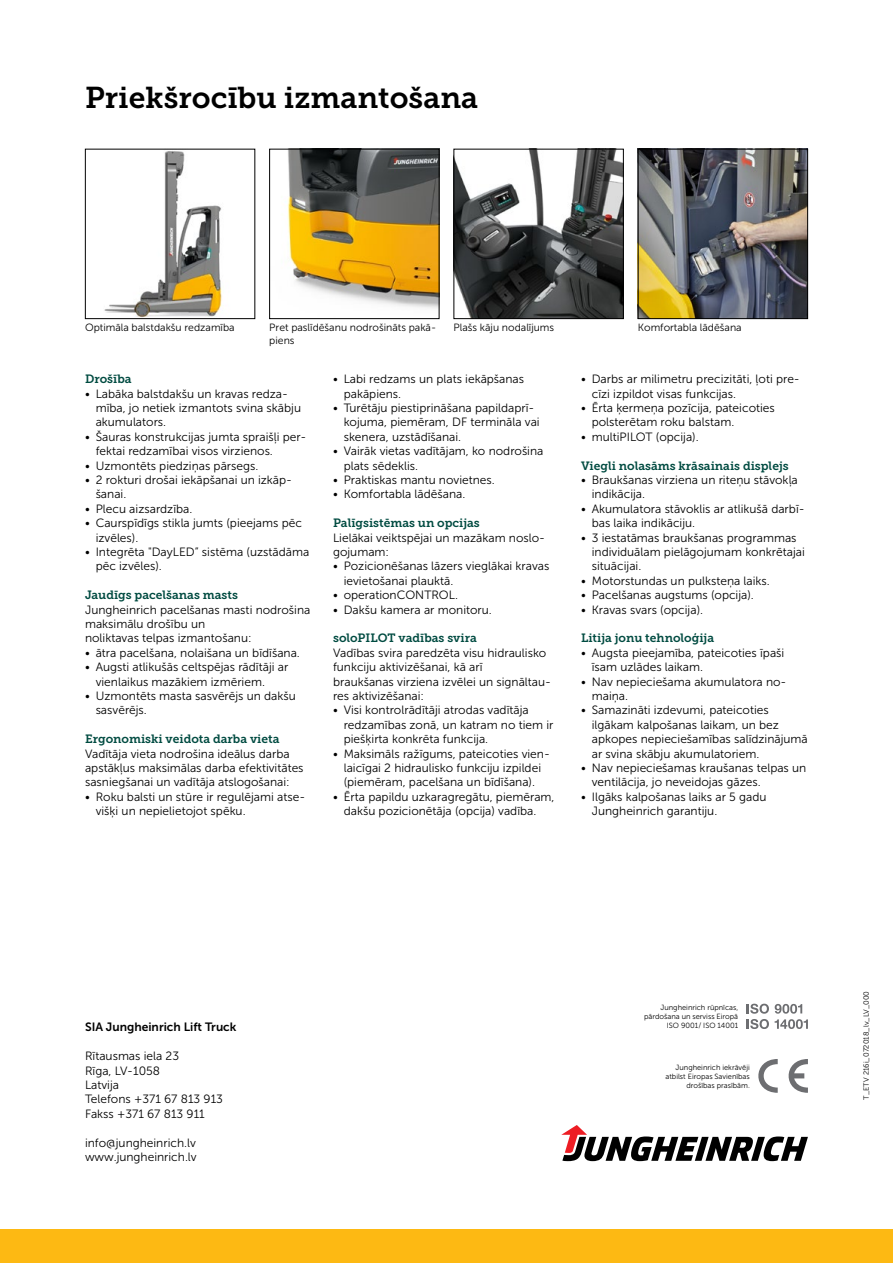
<style>
.page{position:relative;width:893px;height:1263px;background:#fff}
.page>*{position:absolute;margin:0;border:0;box-sizing:border-box;transform-origin:0 0}
.t1{font:30px "Museo JH Slab 700";color:#000}
.t2{font:12px/14.4px "Museo JH Sans 300";color:#000}
.t3{font:12px "Museo JH Slab 700";color:#004b41}
.t4{font:12px "Museo JH Sans 700";color:#000}
.t5{font:10.5px/12.8px "Museo JH Sans 300";color:#000}
.t6{font:7.5px/9px "Museo JH Sans 300";color:#000;text-align:right}
</style>
<div class="page">
<div style="left:0;top:1229px;width:893px;height:34px;background:#fdb913"></div>
<svg style="left:561px;top:1125px;width:247px;height:36px"></svg>
<img style="left:104px;top:151px;width:118px;height:166px">
<div style="left:85px;top:149px;width:170px;height:170px;border:1px solid #000"></div>
<img style="left:287px;top:151px;width:150px;height:158px">
<div style="left:269px;top:149px;width:170px;height:170px;border:1px solid #000"></div>
<img style="left:456px;top:151px;width:166px;height:166px">
<div style="left:454px;top:149px;width:170px;height:170px;border:1px solid #000"></div>
<img style="left:640px;top:151px;width:166px;height:166px">
<div style="left:638px;top:149px;width:170px;height:170px;border:1px solid #000"></div>
<svg style="left:758px;top:1059px;width:50px;height:34px"></svg>
<svg style="left:747px;top:1004px;width:22px;height:25px"></svg>
<svg style="left:775px;top:1004px;width:33px;height:25px"></svg>
<h1 class="t1" style="left:85px;top:80px;width:395px">Priekšrocību izmantošana</h1>
<p class="t5" style="left:85px;top:321px;width:151px">Optimāla balstdakšu redzamība</p>
<p class="t5" style="left:269px;top:321px;width:168px">Pret paslīdēšanu nodrošināts pakā&shy;piens</p>
<p class="t5" style="left:454px;top:321px;width:102px">Plašs kāju nodalījums</p>
<p class="t5" style="left:638px;top:321px;width:105px">Komfortabla lādēšana</p>
<p class="t3" style="left:85px;top:372px;width:48px">Drošība</p>
<p class="t2" style="left:96px;top:386px;width:207px;text-indent:-11px">• Labāka balstdakšu un kravas redza&shy;mība, jo netiek izmantots svina skābju akumulators.</p>
<p class="t2" style="left:96px;top:430px;width:212px;text-indent:-11px">• Šauras konstrukcijas jumta spraišļi per&shy;fektai redzamībai visos virzienos.</p>
<p class="t2" style="left:85px;top:458px;width:175px">• Uzmontēts piedziņas pārsegs.</p>
<p class="t2" style="left:96px;top:473px;width:198px;text-indent:-11px">• 2 rokturi drošai iekāpšanai un izkāp&shy;šanai.</p>
<p class="t2" style="left:85px;top:502px;width:109px">• Plecu aizsardzība.</p>
<p class="t2" style="left:96px;top:516px;width:208px;text-indent:-11px">• Caurspīdīgs stikla jumts (pieejams pēc izvēles).</p>
<p class="t2" style="left:96px;top:545px;width:215px;text-indent:-11px">• Integrēta "DayLED” sistēma (uzstādāma pēc izvēles).</p>
<p class="t3" style="left:85px;top:588px;width:154px">Jaudīgs pacelšanas masts</p>
<p class="t2" style="left:85px;top:602px;width:227px">Jungheinrich pacelšanas masti nodrošina maksimālu drošību un<br>noliktavas telpas izmantošanu:</p>
<p class="t2" style="left:85px;top:646px;width:216px">• ātra pacelšana, nolaišana un bīdīšana.</p>
<p class="t2" style="left:96px;top:660px;width:194px;text-indent:-11px">• Augsti atlikušās celtspējas rādītāji ar vienlaikus mazākiem izmēriem.</p>
<p class="t2" style="left:96px;top:689px;width:202px;text-indent:-11px">• Uzmontēts masta sasvērējs un dakšu sasvērējs.</p>
<p class="t3" style="left:85px;top:732px;width:196px">Ergonomiski veidota darba vieta</p>
<p class="t2" style="left:85px;top:746px;width:220px">Vadītāja vieta nodrošina ideālus darba apstākļus maksimālas darba efektivitātes sasniegšanai un vadītāja atslogošanai:</p>
<p class="t2" style="left:96px;top:790px;width:211px;text-indent:-11px">• Roku balsti un stūre ir regulējami atse&shy;višķi un nepielietojot spēku.</p>
<p class="t2" style="left:344px;top:372px;width:182px;text-indent:-11px">• Labi redzams un plats iekāpšanas pakāpiens.</p>
<p class="t2" style="left:344px;top:401px;width:198px;text-indent:-11px">• Turētāju piestiprināšana papildaprī&shy;kojuma, piemēram, DF termināla vai skenera, uzstādīšanai.</p>
<p class="t2" style="left:344px;top:444px;width:201px;text-indent:-11px">• Vairāk vietas vadītājam, ko nodrošina plats sēdeklis.</p>
<p class="t2" style="left:333px;top:473px;width:163px">• Praktiskas mantu novietnes.</p>
<p class="t2" style="left:333px;top:487px;width:134px">• Komfortabla lādēšana.</p>
<p class="t3" style="left:333px;top:516px;width:148px">Palīgsistēmas un opcijas</p>
<p class="t2" style="left:333px;top:530px;width:214px">Lielākai veiktspējai un mazākam noslo&shy;gojumam:</p>
<p class="t2" style="left:344px;top:559px;width:207px;text-indent:-11px">• Pozicionēšanas lāzers vieglākai kravas ievietošanai plauktā.</p>
<p class="t2" style="left:333px;top:588px;width:126px">• operationCONTROL.</p>
<p class="t2" style="left:333px;top:602px;width:160px">• Dakšu kamera ar monitoru.</p>
<p class="t3" style="left:333px;top:631px;width:145px">soloPILOT vadības svira</p>
<p class="t2" style="left:333px;top:646px;width:220px">Vadības svira paredzēta visu hidraulisko funkciju aktivizēšanai, kā arī<br>braukšanas virziena izvēlei un signāltau&shy;res aktivizēšanai:</p>
<p class="t2" style="left:344px;top:703px;width:211px;text-indent:-11px">• Visi kontrolrādītāji atrodas vadītāja redzamības zonā, un katram no tiem ir piešķirta konkrēta funkcija.</p>
<p class="t2" style="left:333px;top:746px;width:218px;text-align:center">• Maksimāls ražīgums, pateicoties vien&shy;laicīgai 2 hidraulisko funkciju izpildei (piemēram, pacelšana un bīdīšana).</p>
<p class="t2" style="left:344px;top:790px;width:212px;text-indent:-11px">• Ērta papildu uzkaragregātu, piemēram, dakšu pozicionētāja (opcija) vadība.</p>
<p class="t2" style="left:592px;top:372px;width:210px;text-indent:-11px">• Darbs ar milimetru precizitāti, ļoti pre&shy;cīzi izpildot visas funkcijas.</p>
<p class="t2" style="left:592px;top:401px;width:185px;text-indent:-11px">• Ērta ķermeņa pozīcija, pateicoties polsterētam roku balstam.</p>
<p class="t2" style="left:581px;top:430px;width:119px">• multiPILOT (opcija).</p>
<p class="t3" style="left:581px;top:459px;width:209px">Viegli nolasāms krāsainais displejs</p>
<p class="t2" style="left:592px;top:473px;width:208px;text-indent:-11px">• Braukšanas virziena un riteņu stāvokļa indikācija.</p>
<p class="t2" style="left:592px;top:502px;width:214px;text-indent:-11px">• Akumulatora stāvoklis ar atlikušā darbī&shy;bas laika indikāciju.</p>
<p class="t2" style="left:592px;top:530px;width:215px;text-indent:-11px">• 3 iestatāmas braukšanas programmas individuālam pielāgojumam konkrētajai situācijai.</p>
<p class="t2" style="left:581px;top:574px;width:190px">• Motorstundas un pulksteņa laiks.</p>
<p class="t2" style="left:581px;top:588px;width:174px">• Pacelšanas augstums (opcija).</p>
<p class="t2" style="left:581px;top:602px;width:123px">• Kravas svars (opcija).</p>
<p class="t3" style="left:581px;top:631px;width:134px">Litija jonu tehnoloģija</p>
<p class="t2" style="left:592px;top:646px;width:194px;text-indent:-11px">• Augsta pieejamība, pateicoties īpaši īsam uzlādes laikam.</p>
<p class="t2" style="left:592px;top:674px;width:196px;text-indent:-11px">• Nav nepieciešama akumulatora no&shy;maiņa.</p>
<p class="t2" style="left:592px;top:703px;width:218px;text-indent:-11px">• Samazināti izdevumi, pateicoties ilgākam kalpošanas laikam, un bez apkopes nepieciešamības salīdzinājumā ar svina skābju akumulatoriem.</p>
<p class="t2" style="left:592px;top:761px;width:216px;text-indent:-11px">• Nav nepieciešamas kraušanas telpas un ventilācija, jo neveidojas gāzes.</p>
<p class="t2" style="left:592px;top:790px;width:176px;text-indent:-11px">• Ilgāks kalpošanas laiks ar 5 gadu<br>Jungheinrich garantiju.</p>
<p class="t4" style="left:85px;top:1020px;width:153px">SIA Jungheinrich Lift Truck</p>
<p class="t2" style="left:85px;top:1049px;width:139px">Rītausmas iela 23<br>Rīga, LV-1058<br>Latvija<br>Telefons +371 67 813 913<br>Fakss +371 67 813 911</p>
<p class="t2" style="left:85px;top:1135px;width:113px">info@jungheinrich.lv www.jungheinrich.lv</p>
<p class="t6" style="left:644px;top:1003px;width:96px">Jungheinrich rūpnīcas, pārdošana un serviss Eiropā<br>ISO 9001/ ISO 14001</p>
<p class="t6" style="left:666px;top:1063px;width:86px">Jungheinrich iekrāvēji atbilst Eiropas Savienības drošības prasībām.</p>
<p class="t6" style="left:862px;top:1100px;width:110px;rotate:-90deg">T_ETV 216i_072018_lv_LV_000</p>
</div>
